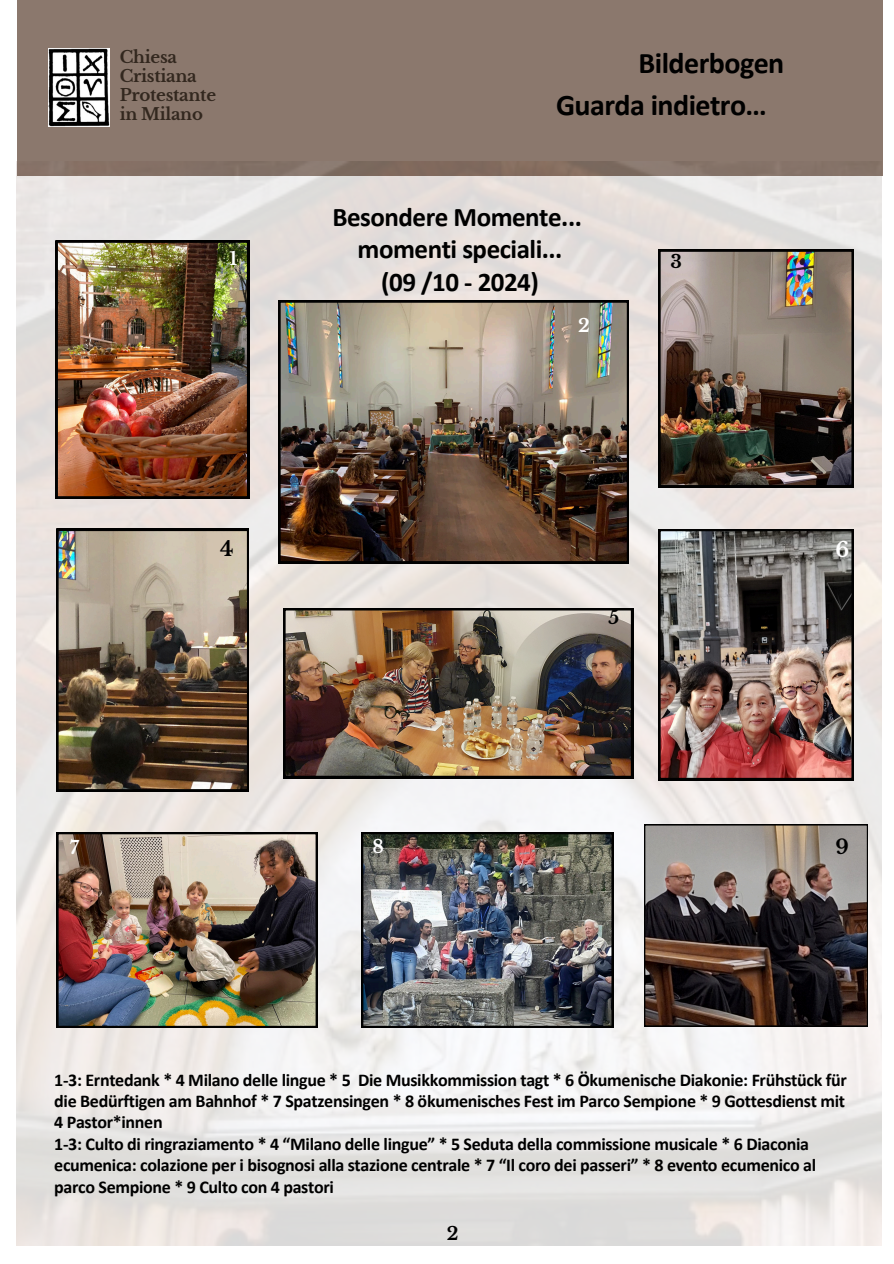
<style>
.page{position:relative;width:894px;height:1264px;background:#fff}
.page>*{position:absolute;margin:0;border:0;box-sizing:border-box;transform-origin:0 0}
.t1{font:700 30px/41.7px "Calibri";letter-spacing:-.015em;color:#000}
.t2{font:700 27px/32.7px "Calibri";letter-spacing:-.02em;color:#000;text-align:center}
.t3{font:700 20.55px "Libre Baskerville";color:#fff}
.t4{font:700 20.25px "Libre Baskerville";color:#000}
.t5{font:700 19.95px "Libre Baskerville";color:#000}
.t6{font:700 18px/21.3px "Calibri";letter-spacing:-.015em;color:#000;text-align:justify}
.t7{font:700 18px "Libre Baskerville";color:#fff}
.t8{font:700 18px "Libre Baskerville";color:#000}
.t9{font:700 16.65px/19.2px "Libre Baskerville";letter-spacing:-.02em;color:#33281f}
.t10{font:700 16.5px "Libre Baskerville";letter-spacing:-.02em;color:#33281f}
</style>
<div class="page">
<div style="left:17px;top:0;width:865px;height:176px;background:#8b786d"></div>
<img style="left:49px;top:48px;width:60px;height:79px">
<img style="left:17px;top:162px;width:864px;height:1083px">
<img style="left:56px;top:240px;width:193px;height:258px">
<img style="left:361px;top:832px;width:252px;height:195px">
<img style="left:283px;top:608px;width:350px;height:170px">
<img style="left:658px;top:529px;width:195px;height:251px">
<img style="left:56px;top:529px;width:193px;height:262px">
<img style="left:56px;top:832px;width:261px;height:195px">
<img style="left:278px;top:300px;width:350px;height:263px">
<img style="left:658px;top:249px;width:195px;height:238px">
<img style="left:644px;top:824px;width:223px;height:202px">
<p class="t9" style="left:120px;top:47px;width:78px">Chiesa<br>Cristiana</p>
<p class="t9" style="left:120px;top:86px;width:98px">Protestante</p>
<p class="t10" style="left:120px;top:104px;width:84px">in Milano</p>
<h2 class="t1" style="left:556px;top:45px;width:230px;text-indent:83px">Bilderbogen<br>Guarda indietro…</h2>
<p class="t7" style="left:229px;top:248px;width:9px">1</p>
<p class="t2" style="left:332px;top:203px;width:251px">Besondere Momente... momenti speciali...<br>(09 /10 - 2024)</p>
<p class="t8" style="left:670px;top:250px;width:13px">3</p>
<p class="t7" style="left:578px;top:315px;width:13px">2</p>
<p class="t4" style="left:220px;top:537px;width:15px">4</p>
<p class="t3" style="left:835px;top:537px;width:15px">6</p>
<p class="t8" style="left:608px;top:606px;width:12px">5</p>
<p class="t7" style="left:70px;top:837px;width:11px">7</p>
<p class="t5" style="left:835px;top:834px;width:15px">9</p>
<p class="t7" style="left:372px;top:835px;width:13px">8</p>
<p class="t6" style="left:54px;top:1070px;width:793px">1-3: Erntedank * 4 Milano delle lingue * 5 Die Musikkommission tagt * 6 Ökumenische Diakonie: Frühstück für die Bedürftigen am Bahnhof * 7 Spatzensingen * 8 ökumenisches Fest im Parco Sempione * 9 Gottesdienst mit 4 Pastor*innen</p>
<p class="t6" style="left:54px;top:1134px;width:763px;text-align:left">1-3: Culto di ringraziamento * 4 “Milano delle lingue” * 5 Seduta della commissione musicale * 6 Diaconia ecumenica: colazione per i bisognosi alla stazione centrale * 7 “Il coro dei passeri” * 8 evento ecumenico al parco Sempione * 9 Culto con 4 pastori</p>
<p class="t8" style="left:446px;top:1222px;width:13px">2</p>
</div>
